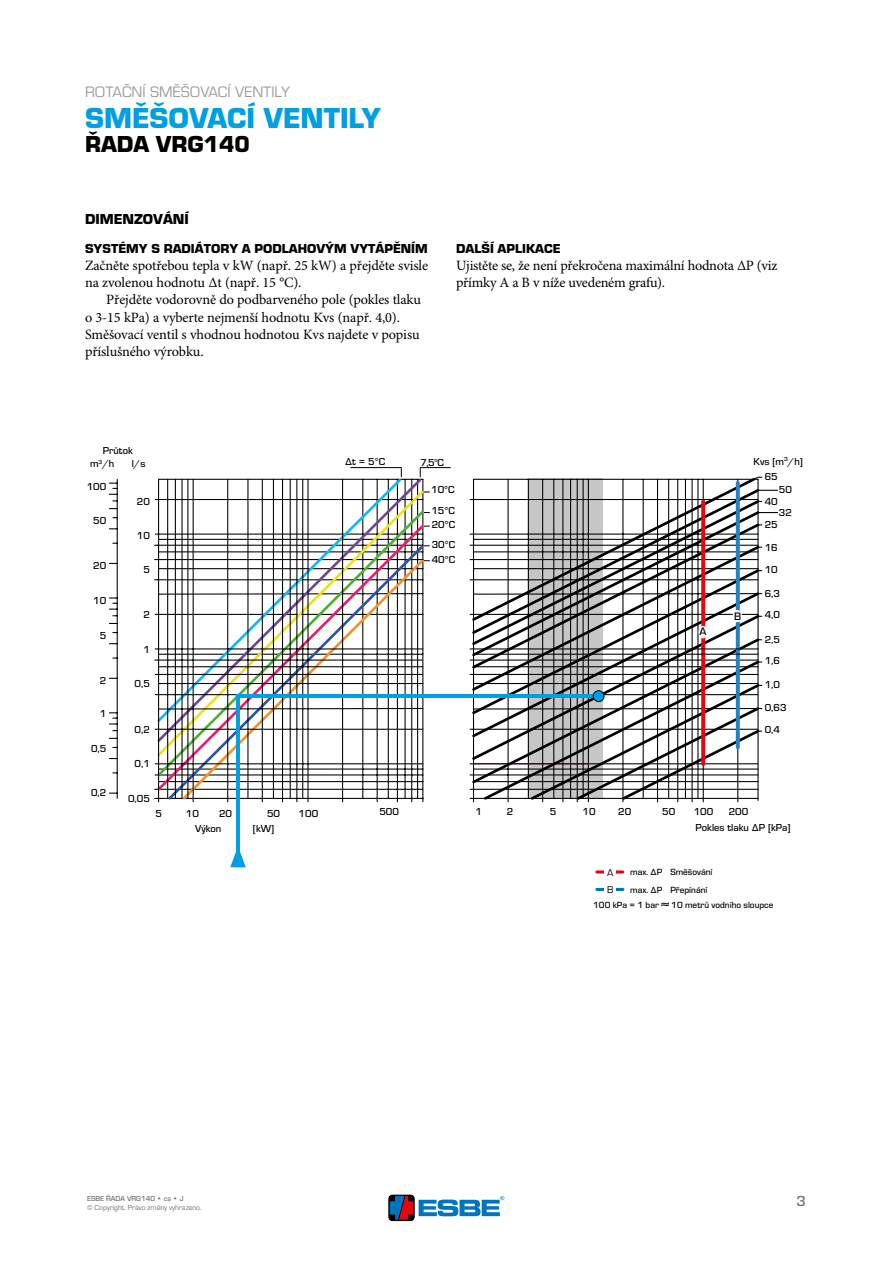
<style>
.page{position:relative;width:893px;height:1263px;background:#fff}
.page>*{position:absolute;margin:0;border:0;box-sizing:border-box;transform-origin:0 0}
.t1{font:700 30px "ESBE Eurostile";color:#009fe3}
.t2{font:700 24px "ESBE Eurostile";color:#000}
.t3{font:15.75px "ESBE Eurostile";color:#9d9d9c}
.t4{font:700 15px "ESBE Eurostile";color:#000}
.t5{font:500 15px "ESBE Eurostile";color:#706f6f}
.t6{font:14.25px/17.2px "Minion Pro";letter-spacing:-.01em;color:#000}
.t7{font:700 13.5px "ESBE Eurostile";color:#000}
.t8{font:500 11.25px "ESBE Eurostile";color:#000}
.t9{font:500 10.5px/20.9px "ESBE Eurostile";color:#000}
.t10{font:10.2px/17.4px "ESBE Eurostile";color:#000}
.t11{font:500 9.3px/17.4px "ESBE Eurostile";color:#000}
.t12{font:7.5px "ESBE Eurostile";color:#706f6f}
.t13{font:500 7.5px "ESBE Eurostile";color:#706f6f}
</style>
<div class="page">
<svg style="left:109px;top:476px;width:654px;height:327px"></svg>
<svg style="left:157px;top:478px;width:602px;height:321px"></svg>
<svg style="left:234px;top:692px;width:369px;height:155px"></svg>
<svg style="left:230px;top:847px;width:16px;height:20px"></svg>
<div style="left:593px;top:691px;width:11px;height:10px;background:#009fe3;border-radius:50%"></div>
<div style="left:593px;top:690px;width:11px;height:12px;border:1px solid #000;border-radius:50%"></div>
<hr style="left:351px;top:467px;width:50px;height:1px;background:#000">
<hr style="left:420px;top:467px;width:31px;height:1px;background:#000">
<hr style="left:597px;top:870px;width:26px;height:3px;background:#e30613">
<div style="left:604px;top:866px;width:12px;height:11px;background:#fff"></div>
<hr style="left:597px;top:888px;width:26px;height:3px;background:#0075bf">
<div style="left:604px;top:883px;width:12px;height:12px;background:#fff"></div>
<div style="left:699px;top:626px;width:8px;height:12px;background:#fff;border-radius:50%"></div>
<div style="left:733px;top:610px;width:9px;height:12px;background:#fff;border-radius:50%"></div>
<svg style="left:661px;top:902px;width:8px;height:4px"></svg>
<div style="left:389px;top:1195px;width:25px;height:25px;border:1px solid #000;border-radius:4px"></div>
<svg style="left:390px;top:1196px;width:23px;height:24px"></svg>
<svg style="left:419px;top:1196px;width:85px;height:20px"></svg>
<p class="t3" style="left:85px;top:83px;width:206px">ROTAČNÍ SMĚŠOVACÍ VENTILY</p>
<h1 class="t1" style="left:85px;top:102px;width:298px">SMĚŠOVACÍ VENTILY</h1>
<h2 class="t2" style="left:85px;top:131px;width:166px">ŘADA VRG140</h2>
<p class="t4" style="left:85px;top:211px;width:105px">DIMENZOVÁNÍ</p>
<p class="t7" style="left:85px;top:241px;width:344px">SYSTÉMY S RADIÁTORY A PODLAHOVÝM VYTÁPĚNÍM</p>
<p class="t6" style="left:85px;top:257px;width:345px">Začněte spotřebou tepla v kW (např. 25 kW) a přejděte svisle na zvolenou hodnotu ∆t (např. 15 °C).</p>
<p class="t6" style="left:85px;top:292px;width:337px;text-indent:21px">Přejděte vodorovně do podbarveného pole (pokles tlaku o 3-15 kPa) a vyberte nejmenší hodnotu Kvs (např. 4,0).<br>Směšovací ventil s vhodnou hodnotou Kvs najdete v popisu příslušného výrobku.</p>
<p class="t7" style="left:456px;top:241px;width:106px">DALŠÍ APLIKACE</p>
<p class="t6" style="left:456px;top:257px;width:323px">Ujistěte se, že není překročena maximální hodnota ∆P (viz přímky A a B v níže uvedeném grafu).</p>
<p class="t9" style="left:90px;top:445px;width:44px;line-height:12.6px;text-indent:13px">Průtok m<sup>3</sup>/h</p>
<p class="t9" style="left:132px;top:453px;width:15px">l/s</p>
<p class="t9" style="left:345px;top:452px;width:41px">∆t = 5°C</p>
<p class="t9" style="left:420px;top:452px;width:25px">7,5°C</p>
<p class="t9" style="left:753px;top:451px;width:51px">Kvs [m<sup>3</sup>/h]</p>
<p class="t9" style="left:765px;top:467px;width:15px">65</p>
<p class="t9" style="left:87px;top:476px;width:21px">100</p>
<p class="t9" style="left:93px;top:510px;width:15px">50</p>
<p class="t9" style="left:93px;top:555px;width:15px">20</p>
<p class="t9" style="left:93px;top:590px;width:15px">10</p>
<p class="t9" style="left:100px;top:625px;width:8px">5</p>
<p class="t9" style="left:100px;top:670px;width:8px">2</p>
<p class="t9" style="left:100px;top:703px;width:8px">1</p>
<p class="t9" style="left:91px;top:739px;width:17px">0,5</p>
<p class="t9" style="left:91px;top:783px;width:17px">0,2</p>
<p class="t9" style="left:137px;top:491px;width:15px">20</p>
<p class="t9" style="left:137px;top:525px;width:15px">10</p>
<p class="t9" style="left:143px;top:560px;width:8px">5</p>
<p class="t9" style="left:143px;top:604px;width:8px">2</p>
<p class="t9" style="left:143px;top:639px;width:8px">1</p>
<p class="t9" style="left:135px;top:673px;width:17px">0,5</p>
<p class="t9" style="left:135px;top:719px;width:17px">0,2</p>
<p class="t9" style="left:135px;top:754px;width:17px">0,1</p>
<p class="t9" style="left:128px;top:788px;width:23px">0,05</p>
<p class="t9" style="left:431px;top:480px;width:25px">10°C<br>15°C</p>
<p class="t9" style="left:432px;top:514px;width:25px">20°C</p>
<p class="t9" style="left:432px;top:537px;width:25px;line-height:15px">30°C<br>40°C</p>
<p class="t8" style="left:699px;top:625px;width:8px">A</p>
<p class="t8" style="left:734px;top:610px;width:9px">B</p>
<p class="t9" style="left:156px;top:803px;width:8px">5</p>
<p class="t9" style="left:186px;top:803px;width:15px">10</p>
<p class="t9" style="left:219px;top:803px;width:15px">20</p>
<p class="t9" style="left:267px;top:803px;width:15px">50</p>
<p class="t9" style="left:299px;top:803px;width:21px">100</p>
<p class="t9" style="left:379px;top:802px;width:21px">500</p>
<p class="t9" style="left:475px;top:802px;width:8px">1</p>
<p class="t9" style="left:507px;top:802px;width:8px">2</p>
<p class="t9" style="left:550px;top:802px;width:8px">5</p>
<p class="t9" style="left:582px;top:802px;width:15px">10</p>
<p class="t9" style="left:618px;top:802px;width:15px">20</p>
<p class="t9" style="left:662px;top:802px;width:15px">50</p>
<p class="t9" style="left:694px;top:802px;width:21px">100</p>
<p class="t9" style="left:729px;top:802px;width:21px">200</p>
<p class="t9" style="left:779px;top:478px;width:15px;line-height:23px">50<br>32</p>
<p class="t9" style="left:765px;top:491px;width:15px">40</p>
<p class="t9" style="left:765px;top:513px;width:15px;line-height:23px">25<br>16</p>
<p class="t9" style="left:765px;top:559px;width:15px">10</p>
<p class="t9" style="left:765px;top:582px;width:17px;line-height:21.9px">6,3<br>4,0</p>
<p class="t9" style="left:765px;top:630px;width:17px">2,5<br>1,6</p>
<p class="t9" style="left:765px;top:674px;width:17px">1,0</p>
<p class="t9" style="left:765px;top:719px;width:17px">0,4</p>
<p class="t9" style="left:765px;top:697px;width:23px">0,63</p>
<p class="t9" style="left:195px;top:818px;width:28px">Výkon</p>
<p class="t9" style="left:253px;top:818px;width:23px">[kW]</p>
<p class="t9" style="left:695px;top:817px;width:97px">Pokles tlaku ∆P [kPa]</p>
<p class="t11" style="left:630px;top:863px;width:84px">max. ∆P Směšování max. ∆P Přepínání</p>
<p class="t11" style="left:593px;top:896px;width:67px">100 kPa = 1 bar</p>
<p class="t11" style="left:671px;top:896px;width:104px">10 metrů vodního sloupce</p>
<p class="t10" style="left:607px;top:864px;width:8px">A<br>B</p>
<p class="t13" style="left:87px;top:1194px;width:98px">ESBE ŘADA VRG140 • cs • J</p>
<p class="t12" style="left:87px;top:1203px;width:116px">© Copyright. Právo změny vyhrazeno.</p>
<p class="t5" style="left:796px;top:1193px;width:11px">3</p>
</div>
